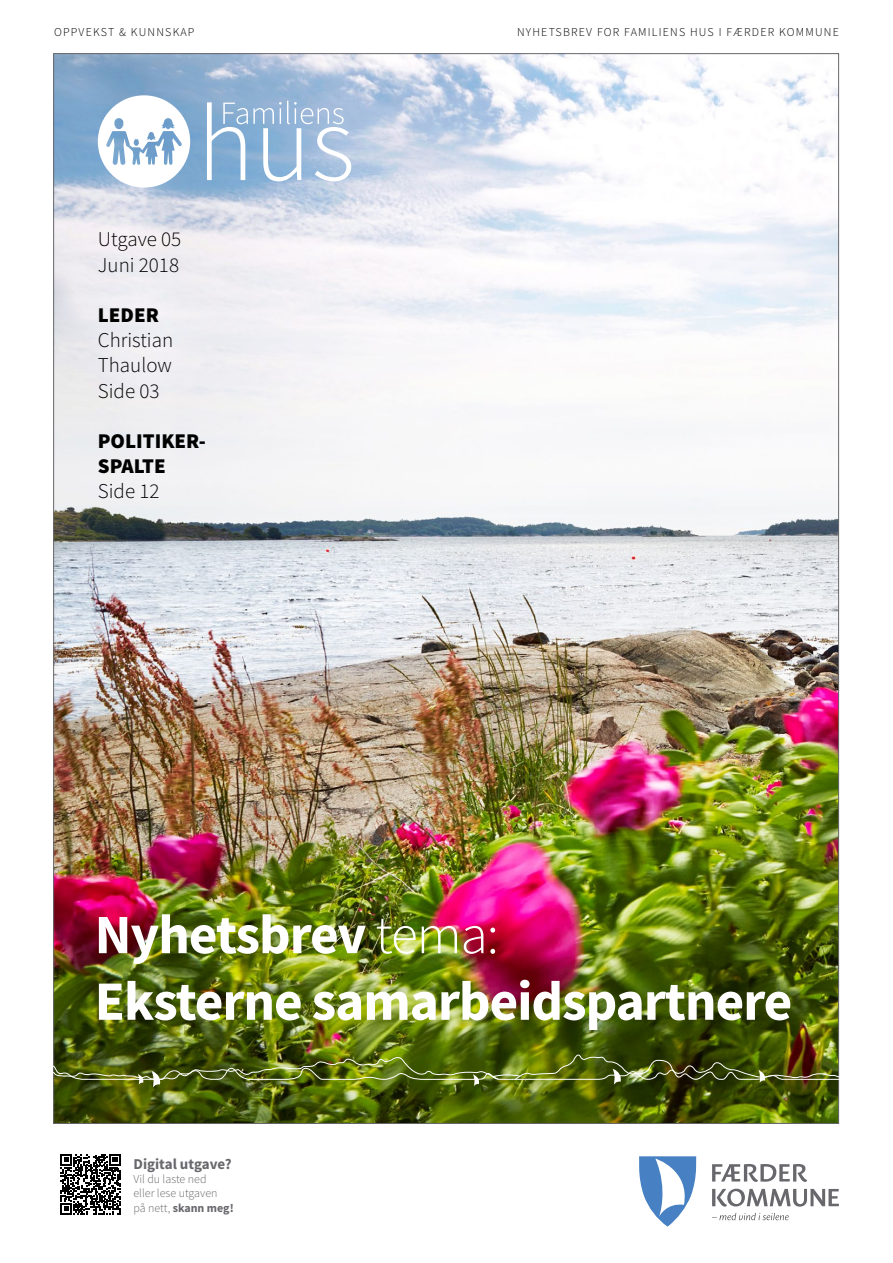
<style>
.page{position:relative;width:893px;height:1263px;background:#fff}
.page>*{position:absolute;margin:0;border:0;box-sizing:border-box;transform-origin:0 0}
.t1{font:700 55.5px/66.6px "Source Sans Pro";letter-spacing:-.02em;color:#fff}
.t2{font:300 21px/25.2px "Source Sans Pro";color:#000}
.t3{font:900 21px/25.2px "Source Sans Pro";color:#000}
.t4{font:700 15px "Source Sans Pro";color:#68676c}
.t5{font:300 12px "Source Sans Pro";letter-spacing:.1em;color:#000}
.t6{font:300 12px/14.4px "Source Sans Pro";color:#68676c}
.s1{font-weight:300}
.s2{font-weight:700}
</style>
<div class="page">
<img style="left:55px;top:55px;width:782px;height:1067px">
<svg style="left:61px;top:1154px;width:60px;height:60px"></svg>
<svg style="left:639px;top:1156px;width:57px;height:71px"></svg>
<svg style="left:712px;top:1164px;width:95px;height:18px"></svg>
<svg style="left:712px;top:1189px;width:127px;height:17px"></svg>
<svg style="left:712px;top:1213px;width:77px;height:7px"></svg>
<img style="left:53px;top:1054px;width:787px;height:34px">
<svg style="left:207px;top:101px;width:144px;height:80px"></svg>
<svg style="left:98px;top:95px;width:92px;height:93px"></svg>
<p class="t5" style="left:54px;top:24px;width:142px">OPPVEKST &amp; KUNNSKAP</p>
<p class="t5" style="left:517px;top:24px;width:323px">NYHETSBREV FOR FAMILIENS HUS I FÆRDER KOMMUNE</p>
<h2 class="t2" style="left:98px;top:227px;width:85px">Utgave 05<br>Juni 2018</h2>
<h2 class="t3" style="left:98px;top:302px;width:63px">LEDER</h2>
<h2 class="t2" style="left:98px;top:328px;width:77px;text-align:justify">Christian Thaulow Side 03</h2>
<h2 class="t3" style="left:98px;top:428px;width:110px">POLITIKER-<br>SPALTE</h2>
<h2 class="t2" style="left:98px;top:479px;width:63px">Side 12</h2>
<h1 class="t1" style="left:95px;top:901px;width:699px">Nyhetsbrev <span class="s1">tema:<br></span>Eksterne samarbeidspartnere</h1>
<p class="t4" style="left:133px;top:1153px;width:100px">Digital utgave?</p>
<p class="t6" style="left:133px;top:1172px;width:102px">Vil du laste ned<br>eller lese utgaven<br>på nett, <span class="s2">skann meg!</span></p>
</div>
